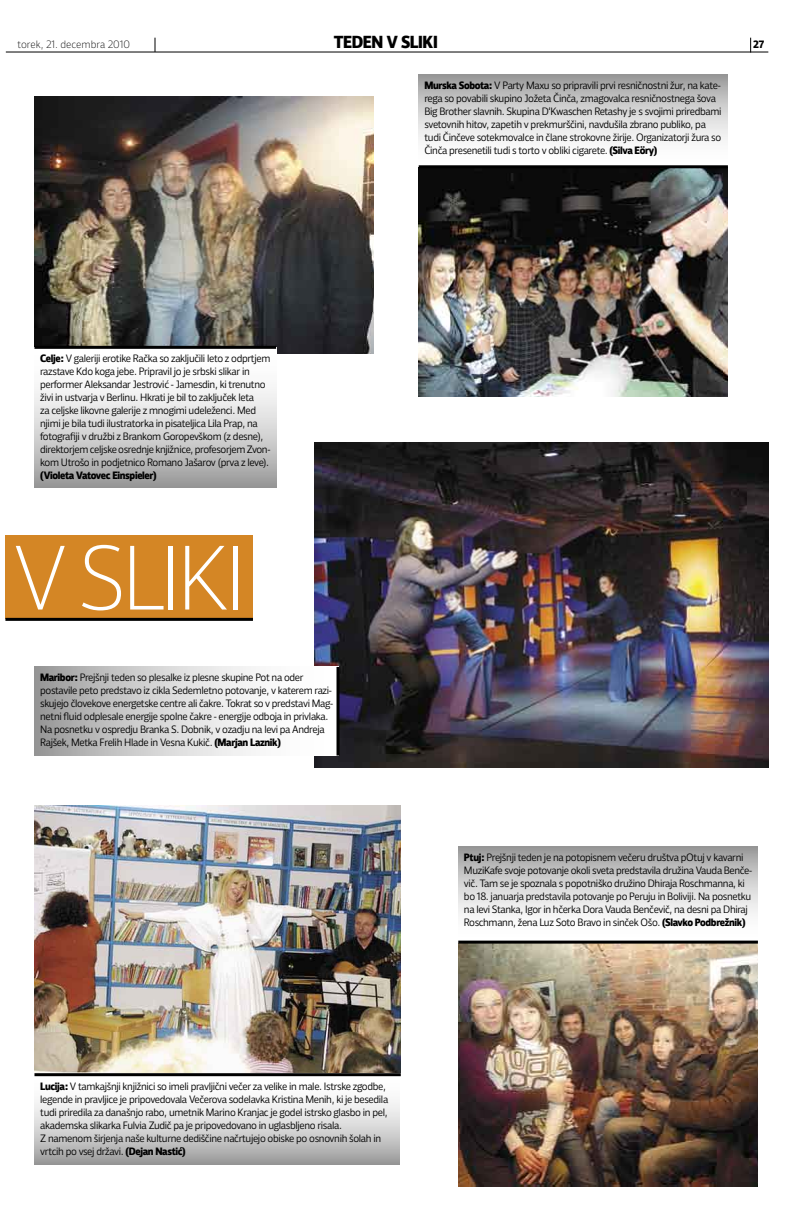
<style>
.page{position:relative;width:792px;height:1224px;background:#fff}
.page>*{position:absolute;margin:0;border:0;box-sizing:border-box;transform-origin:0 0}
.t1{font:300 94px "Toti Sans";letter-spacing:-.05em;color:#fff}
.t2{font:800 18px "Toti Sans";letter-spacing:-.02em;color:#000}
.t3{font:11px/13px "Toti Sans";letter-spacing:-.03em;color:#000}
.t4{font:800 11px "Toti Sans";letter-spacing:-.03em;color:#000}
.t5{font:300 11px "Toti Sans";color:#000}
.s1{font-weight:800}
</style>
<div class="page">
<img style="left:419px;top:168px;width:309px;height:228px">
<hr style="left:6px;top:52px;width:762px;height:1px;background:#000">
<svg style="left:155px;top:38px;width:1px;height:14px"></svg>
<svg style="left:750px;top:38px;width:1px;height:15px"></svg>
<div style="left:419px;top:75px;width:309px;height:92px;background:linear-gradient(to bottom,#a6a6a6,#fff)"></div>
<hr style="left:419px;top:165px;width:309px;height:3px;background:#000">
<div style="left:5px;top:535px;width:247px;height:84px;background:#d48625"></div>
<hr style="left:5px;top:618px;width:248px;height:3px;background:#000">
<img style="left:34px;top:96px;width:339px;height:257px">
<img style="left:34px;top:805px;width:366px;height:267px">
<img style="left:315px;top:442px;width:453px;height:325px">
<img style="left:458px;top:944px;width:300px;height:243px">
<svg style="left:34px;top:667px;width:303px;height:89px"></svg>
<hr style="left:337px;top:667px;width:3px;height:89px;background:#000">
<div style="left:34px;top:348px;width:242px;height:139px;background:linear-gradient(to bottom,#fff,#a6a6a6)"></div>
<hr style="left:34px;top:346px;width:242px;height:3px;background:#000">
<div style="left:458px;top:847px;width:300px;height:95px;background:linear-gradient(to bottom,#a6a6a6,#fff)"></div>
<hr style="left:458px;top:941px;width:300px;height:3px;background:#000">
<div style="left:35px;top:1075px;width:365px;height:89px;background:linear-gradient(to bottom,#fff,#a7a7a7)"></div>
<hr style="left:34px;top:1073px;width:367px;height:3px;background:#000">
<p class="t5" style="left:17px;top:39px;width:114px">torek, 21. decembra 2010</p>
<h2 class="t2" style="left:334px;top:32px;width:105px">TEDEN V SLIKI</h2>
<p class="t4" style="left:753px;top:38px;width:13px">27</p>
<p class="t3" style="left:424px;top:79px;width:299px"><span class="s1">Mur-ska So-bo-ta:</span> V Part-y Ma-xu so pri- pra-vi- li pr-vi re-snič-nost-ni žur, na ka-te&shy;re-ga so po-va-bi- li sku- pi- no Jo-že-ta Čin- ča, zma-go-val- ca re-snič-nost-ne-ga šo-va Big Brot-her slav-nih. Sku- pi- na D‘Kwasc-hen Re-tash-y je s svo-ji- mi pri- red- ba-mi sve-tov-nih hi-tov, za-pe-tih v prek-murš-či- ni, nav-du-ši- la zbra-no pub-li- ko, pa<br>tu- di Čin- če-ve so-tek-mo-val- ce in čla-ne stro- kov-ne ži- ri-je. Orga-ni-za-tor-ji žu- ra so Čin-ča pre-se-ne-ti- li tu-di s tor-to v obli- ki ci-ga-re-te. <span class="s1">(Sil-va</span></p>
<p class="t4" style="left:635px;top:144px;width:24px">Eöry)</p>
<p class="t3" style="left:40px;top:352px;width:232px"><span class="s1">Ce-lje:</span> V ga-le-ri-ji ero-ti- ke Rač-ka so zak-lju- či- li le-to z odpr-tjem raz-sta-ve Kdo ko-ga je-be. Pri- pra-vil jo je sr-bski sli- kar in per-for-mer Alek-san-dar Jes-tro-vić - Ja-mes-din, ki tre-nut-no ži-vi in ustvar-ja v Ber-li- nu. Hkra-ti je bil to zak-lju- ček le-ta<br>za celj-ske li-kov-ne ga-le-ri-je z mno-gi-mi ude-le-žen-ci. Med<br>nji- mi je bi- la tu-di ilus-tra-tor-ka in pi-sa-te-lji-ca Li- la Prap, na fo-to-gra-fi-ji v druž-bi z Bran- kom Go- ro- pevš-kom (z de-sne), di- rek-tor-jem celj-ske osred- nje knjiž-ni-ce, pro-fe-sor-jem Zvon&shy;kom Utro-šo in pod-jet-ni-co Ro-ma-no Ja-ša-rov (prva z leve).</p>
<p class="t4" style="left:40px;top:469px;width:118px">(Vi-o-le-ta Va-to-vec Ein-spie-ler)</p>
<h1 class="t1" style="left:13px;top:525px;width:234px">V SLIKI</h1>
<p class="t3" style="left:40px;top:671px;width:294px"><span class="s1">Ma-ri-bor:</span> Prejš-nji te-den so ple-sal- ke iz ple-sne sku- pi- ne Pot na oder po-sta-vi- le pe-to pred-sta-vo iz ci- kla Se-de-mlet-no po-to-va-nje, v ka-te-rem ra-zi&shy;sku-je-jo člo-ve-ko-ve ener-get-ske cen-tre ali ča-kre. To- krat so v pred- sta-vi Mag&shy;net-ni flu- id odple-sa-le ener-gi-je spol- ne ča-kre - ener-gi-je odbo-ja in priv-la-ka.<br>Na po-snet-ku v ospred-ju Bran- ka S. Dob-nik, v ozad-ju na le-vi pa Andre-ja Raj-še k, Met-ka Fre-lih Hla-de in Ve-sna Ku- kič. <span class="s1">(Mar-jan La-znik)</span></p>
<p class="t3" style="left:40px;top:1079px;width:350px"><span class="s1">Lu-ci-ja:</span> V tam- kajš-nji knjiž-ni-ci so ime-li prav-ljič-ni ve-čer za ve-li- ke in ma-le. Istr-ske zgod- be, le-gen-de in prav-lji-ce je pri- po-ve-do-va-la Ve-če-ro-va so-de-lav-ka Kri-sti- na Me-nih, ki je be-se-di- la tu-di pri- re-di- la za da-naš-njo ra-bo, umet-nik Ma-ri- no Kra-njac je go-del istr-sko glas-bo in pel, aka-dem-ska sli- kar-ka Ful-via Zu-dič pa je pri- po-ve-do-va-no in uglasb-lje-no ri-sa-la.<br>Z na-me-nom šir-je-nja na-še kul-tur-ne de-diš-či- ne načr-tu-je-jo obi-ske po osnov-nih šo-lah in vr-tcih po vsej dr-ža-vi. <span class="s1">(De-jan Na-stić)</span></p>
<p class="t3" style="left:464px;top:851px;width:290px"><span class="s1">Ptuj:</span> Prejš-nji te-den je na po-to-pi-snem ve-če-ru društ-va pO-tuj v ka-var-ni Mu-zi- Ka-fe svo-je po-to-va-nje oko- li sve-ta pred- sta-vi- la dru-ži- na Va-u- da Ben- če&shy;vič. Tam se je spo-zna-la s po-pot-niš-ko dru-ži- no Dhi- ra-ja Rosc-hman- na, ki bo 18. ja-nu-ar-ja pred-sta-vi- la po-to-va-nje po Pe-ru-ju in Bo-li-vi-ji. Na po-snet-ku na le-vi Stan- ka, Igor in hčer-ka Do-ra Va-u-da Ben-če-vič, na de-sni pa Dhi- raj Rosc-hmann, že-na Luz So-to Bra-vo in sin- ček Ošo. <span class="s1">(Slav-ko Pod-brež-nik)</span></p>
</div>
